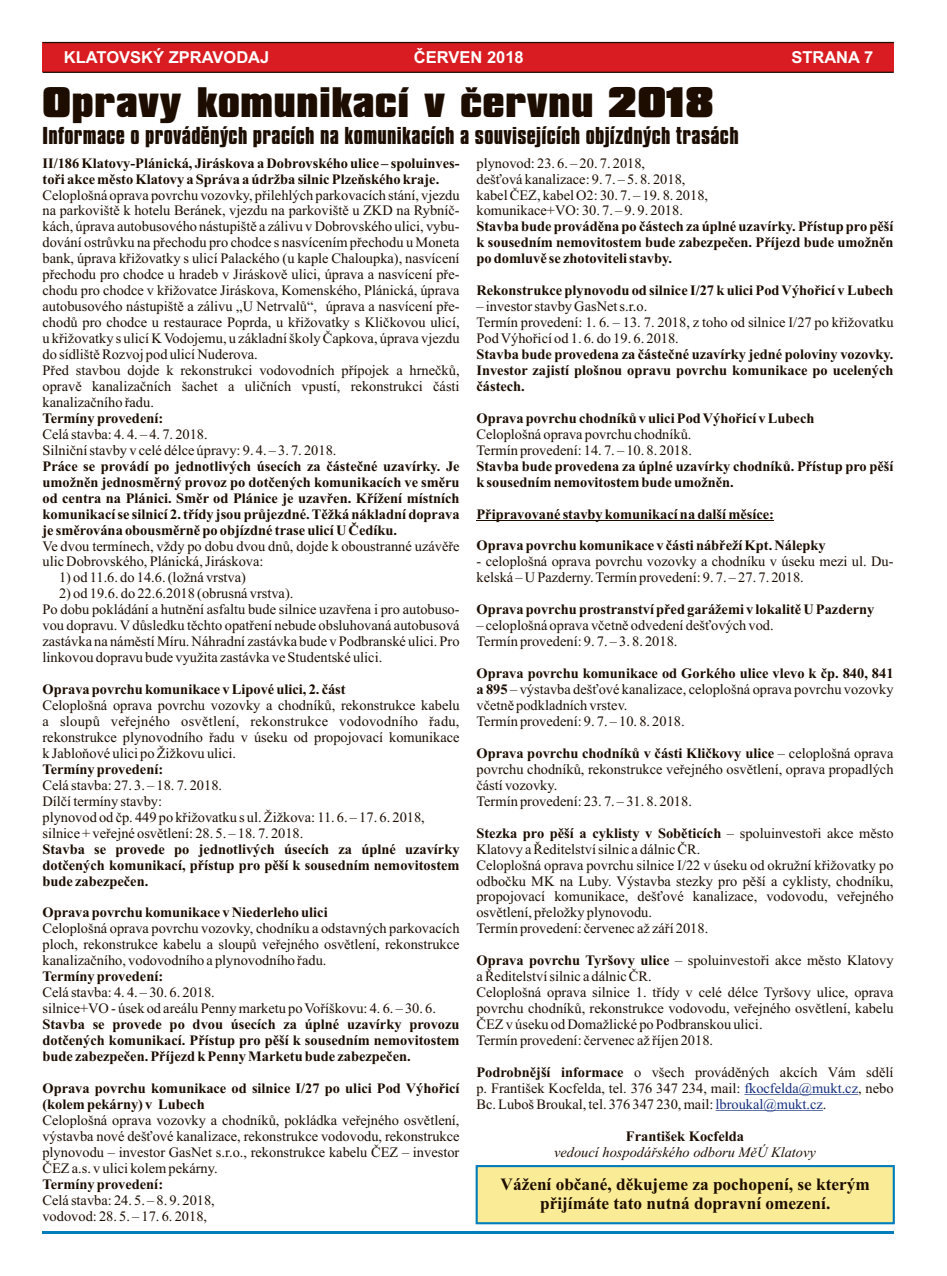
<style>
.page{position:relative;width:947px;height:1276px;background:#fff}
.page>*{position:absolute;margin:0;border:0;box-sizing:border-box;transform-origin:0 0}
.t1{font:36.6px "Compacta Blk AT";letter-spacing:.025em;color:#1c0d00}
.t2{font:700 21px "Compacta Bd AT";letter-spacing:.015em;color:#1c0d00;scale:1.09 1}
.t3{font:700 17.25px/19px "Times New Roman";color:#1c0d00;text-align:center}
.t4{font:700 16.5px "Arial";color:#fff}
.t5{font:14.4px/15.9px "Times New Roman";color:#1c0d00}
.t6{font:700 14.4px/15.9px "Times New Roman";color:#1c0d00;text-align:justify}
.t7{font:italic 14.4px "Times New Roman";color:#1c0d00}
.s1{font-weight:700}
.s2{color:#142e7d}
</style>
<div class="page">
<div style="left:43px;top:43px;width:850px;height:29px;background:#d91c21"></div>
<svg style="left:42px;top:41px;width:852px;height:3px;background:#935955"></svg>
<svg style="left:42px;top:71px;width:852px;height:2px;background:#601811"></svg>
<hr style="left:43px;top:1231px;width:850px;height:2px;background:#007dba">
<hr style="left:476px;top:520px;width:297px;height:1px;background:#1c0d00">
<hr style="left:744px;top:1094px;width:113px;height:1px;background:#142e7d">
<hr style="left:715px;top:1110px;width:107px;height:1px;background:#142e7d">
<svg style="left:475px;top:1165px;width:420px;height:60px;background:#e7e39a"></svg>
<p class="t4" style="left:64px;top:51px;width:207px">KLATOVSKÝ ZPRAVODAJ</p>
<p class="t4" style="left:413px;top:51px;width:111px">ČERVEN 2018</p>
<p class="t4" style="left:791px;top:51px;width:83px">STRANA 7</p>
<h1 class="t1" style="left:43px;top:89px;width:672px">Opravy komunikací v červnu 2018</h1>
<h2 class="t2" style="left:43px;top:128px;width:640px">Informace o prováděných pracích na komunikacích a souvisejících objízdných trasách</h2>
<p class="t6" style="left:43px;top:156px;width:418px">II/186 Klatovy-Plánická, Jiráskova a Dobrovského ulice – spoluinves&shy;toři akce město Klatovy a Správa a údržba silnic Plzeňského kraje.</p>
<p class="t5" style="left:42px;top:188px;width:418px">Celoplošná oprava povrchu vozovky, přilehlých parkovacích stání, vjezdu na parkoviště k hotelu Beránek, vjezdu na parkoviště u ZKD na Rybníč&shy;kách, úprava autobusového nástupiště a zálivu v Dobrovského ulici, vybu&shy;dování ostrůvku na přechodu pro chodce s nasvícením přechodu u Moneta bank, úprava křižovatky s ulicí Palackého (u kaple Chaloupka), nasvícení přechodu pro chodce u hradeb v Jiráskově ulici, úprava a nasvícení pře&shy;chodu pro chodce v křižovatce Jiráskova, Komenského, Plánická, úprava autobusového nástupiště a zálivu „U Netrvalů“, úprava a nasvícení pře&shy;chodů pro chodce u restaurace Poprda, u křižovatky s Kličkovou ulicí, u křižovatky s ulicí K Vodojemu, u základní školy Čapkova, úprava vjezdu do sídliště Rozvoj pod ulicí Nuderova.<br>Před stavbou dojde k rekonstrukci vodovodních přípojek a hrnečků, opravě kanalizačních šachet a uličních vpustí, rekonstrukci části kanalizačního řadu.</p>
<p class="t6" style="left:42px;top:411px;width:122px">Termíny provedení:</p>
<p class="t5" style="left:42px;top:427px;width:295px">Celá stavba: 4. 4. – 4. 7. 2018.<br>Silniční stavby v celé délce úpravy: 9. 4. – 3. 7. 2018.</p>
<p class="t6" style="left:42px;top:459px;width:418px">Práce se provádí po jednotlivých úsecích za částečné uzavírky. Je umožněn jednosměrný provoz po dotčených komunikacích ve směru od centra na Plánici. Směr od Plánice je uzavřen. Křížení místních komunikací se silnicí 2. třídy jsou průjezdné. Těžká nákladní doprava je směrována obousměrně po objízdné trase ulicí U Čedíku.</p>
<p class="t5" style="left:42px;top:539px;width:418px">Ve dvou termínech, vždy po dobu dvou dnů, dojde k oboustranné uzávěře ulic Dobrovského, Plánická, Jiráskova:</p>
<p class="t5" style="left:59px;top:571px;width:188px">1) od 11.6. do 14.6. (ložná vrstva)</p>
<p class="t5" style="left:42px;top:587px;width:418px;text-indent:17px">2) od 19.6. do 22.6.2018 (obrusná vrstva).<br>Po dobu pokládání a hutnění asfaltu bude silnice uzavřena i pro autobuso&shy;vou dopravu. V důsledku těchto opatření nebude obsluhovaná autobusová zastávka na náměstí Míru. Náhradní zastávka bude v Podbranské ulici. Pro linkovou dopravu bude využita zastávka ve Studentské ulici.</p>
<p class="t6" style="left:42px;top:683px;width:304px">Oprava povrchu komunikace vLipové ulici, 2. část</p>
<p class="t5" style="left:42px;top:698px;width:418px;text-align:justify">Celoplošná oprava povrchu vozovky a chodníků, rekonstrukce kabelu a sloupů veřejného osvětlení, rekonstrukce vodovodního řadu, rekonstrukce plynovodního řadu v úseku od propojovací komunikace k Jabloňové ulici po Žižkovu ulici.</p>
<p class="t6" style="left:42px;top:762px;width:122px">Termíny provedení:</p>
<p class="t5" style="left:42px;top:778px;width:384px">Celá stavba: 27. 3. – 18. 7. 2018.<br>Dílčí termíny stavby:<br>plynovod od čp. 449 po křižovatku s ul. Žižkova: 11. 6. – 17. 6. 2018, silnice + veřejné osvětlení: 28. 5. – 18. 7. 2018.</p>
<p class="t6" style="left:42px;top:842px;width:418px">Stavba se provede po jednotlivých úsecích za úplné uzavírky dotčených komunikací, přístup pro pěší k sousedním nemovitostem bude zabezpečen.</p>
<p class="t6" style="left:42px;top:906px;width:286px">Oprava povrchu komunikace v Niederleho ulici</p>
<p class="t5" style="left:42px;top:922px;width:418px;text-align:justify">Celoplošná oprava povrchu vozovky, chodníku a odstavných parkovacích ploch, rekonstrukce kabelu a sloupů veřejného osvětlení, rekonstrukce kanalizačního, vodovodního a plynovodního řadu.</p>
<p class="t6" style="left:42px;top:970px;width:122px">Termíny provedení:</p>
<p class="t5" style="left:42px;top:986px;width:395px">Celá stavba: 4. 4. – 30. 6. 2018.<br>silnice+VO - úsek od areálu Penny marketu po Voříškovu: 4. 6. – 30. 6.</p>
<p class="t6" style="left:42px;top:1018px;width:418px">Stavba se provede po dvou úsecích za úplné uzavírky provozu dotčených komunikací. Přístup pro pěší k sousedním nemovitostem bude zabezpečen. Příjezd k Penny Marketu bude zabezpečen.</p>
<p class="t6" style="left:42px;top:1081px;width:418px">Oprava povrchu komunikace od silnice I/27 po ulici Pod Výhořicí (kolem pekárny) v Lubech</p>
<p class="t5" style="left:42px;top:1113px;width:418px;text-align:justify">Celoplošná oprava vozovky a chodníků, pokládka veřejného osvětlení, výstavba nové dešťové kanalizace, rekonstrukce vodovodu, rekonstrukce plynovodu – investor GasNet s.r.o., rekonstrukce kabelu ČEZ – investor ČEZ a.s. v ulici kolem pekárny.</p>
<p class="t6" style="left:42px;top:1177px;width:122px">Termíny provedení:</p>
<p class="t5" style="left:42px;top:1193px;width:174px">Celá stavba: 24. 5. – 8. 9. 2018, vodovod: 28. 5. – 17. 6. 2018,</p>
<p class="t5" style="left:476px;top:156px;width:233px">plynovod: 23. 6. – 20. 7. 2018,<br>dešťová kanalizace: 9. 7. – 5. 8. 2018, kabel ČEZ, kabel O2: 30. 7. – 19. 8. 2018, komunikace+VO: 30. 7. – 9. 9. 2018.</p>
<p class="t6" style="left:476px;top:220px;width:418px">Stavba bude prováděna po částech za úplné uzavírky. Přístup pro pěší k sousedním nemovitostem bude zabezpečen. Příjezd bude umožněn po domluvě se zhotoviteli stavby.</p>
<p class="t6" style="left:476px;top:284px;width:418px">Rekonstrukce plynovodu od silnice I/27 k ulici Pod Výhořicí v Lubech</p>
<p class="t5" style="left:476px;top:300px;width:418px">– investor stavby GasNet s.r.o.<br>Termín provedení: 1. 6. – 13. 7. 2018, z toho od silnice I/27 po křižovatku<br>Pod Výhořicí od 1. 6. do 19. 6. 2018.</p>
<p class="t6" style="left:476px;top:348px;width:418px">Stavba bude provedena za částečné uzavírky jedné poloviny vozovky.<br>Investor zajistí plošnou opravu povrchu komunikace po ucelených částech.</p>
<p class="t6" style="left:476px;top:411px;width:339px">Oprava povrchu chodníků v ulici Pod Výhořicí vLubech</p>
<p class="t5" style="left:476px;top:427px;width:217px">Celoplošná oprava povrchu chodníků.<br>Termín provedení: 14. 7. – 10. 8. 2018.</p>
<p class="t6" style="left:476px;top:459px;width:418px">Stavba bude provedena za úplné uzavírky chodníků. Přístup pro pěší k sousedním nemovitostem bude umožněn.</p>
<p class="t6" style="left:476px;top:507px;width:299px">Připravované stavby komunikací na další měsíce:</p>
<p class="t6" style="left:476px;top:539px;width:350px">Oprava povrchu komunikace v části nábřeží Kpt. Nálepky</p>
<p class="t5" style="left:476px;top:555px;width:418px">- celoplošná oprava povrchu vozovky a chodníku v úseku mezi ul. Du&shy;kelská – U Pazderny. Termín provedení: 9. 7. – 27. 7. 2018.</p>
<p class="t6" style="left:476px;top:603px;width:399px">Oprava povrchu prostranství před garážemi v lokalitě U Pazderny</p>
<p class="t5" style="left:476px;top:619px;width:299px">– celoplošná oprava včetně odvedení dešťových vod.<br>Termín provedení: 9. 7. – 3. 8. 2018.</p>
<p class="t5" style="left:476px;top:667px;width:418px"><span class="s1">Oprava povrchu komunikace od Gorkého ulice vlevo k čp. 840, 841 a 895</span> – výstavba dešťové kanalizace, celoplošná oprava povrchu vozovky včetně podkladních vrstev.<br>Termín provedení: 9. 7. – 10. 8. 2018.</p>
<p class="t5" style="left:476px;top:746px;width:418px"><span class="s1">Oprava povrchu chodníků v části Kličkovy ulice</span> – celoplošná oprava povrchu chodníků, rekonstrukce veřejného osvětlení, oprava propadlých částí vozovky.<br>Termín provedení: 23. 7. – 31. 8. 2018.</p>
<p class="t5" style="left:476px;top:826px;width:418px"><span class="s1">Stezka pro pěší a cyklisty v Soběticích</span> – spoluinvestoři akce město Klatovy a Ředitelství silnic a dálnic ČR.<br>Celoplošná oprava povrchu silnice I/22 v úseku od okružní křižovatky po odbočku MK na Luby. Výstavba stezky pro pěší a cyklisty, chodníku, propojovací komunikace, dešťové kanalizace, vodovodu, veřejného osvětlení, přeložky plynovodu.<br>Termín provedení: červenec až září 2018.</p>
<p class="t5" style="left:476px;top:954px;width:418px"><span class="s1">Oprava povrchu Tyršovy ulice</span> – spoluinvestoři akce město Klatovy aŘeditelství silnic a dálnic ČR.<br>Celoplošná oprava silnice 1. třídy v celé délce Tyršovy ulice, oprava povrchu chodníků, rekonstrukce vodovodu, veřejného osvětlení, kabelu ČEZ v úseku od Domažlické po Podbranskou ulici.<br>Termín provedení: červenec až říjen 2018.</p>
<p class="t5" style="left:476px;top:1065px;width:418px;text-align:justify"><span class="s1">Podrobnější informace</span> o všech prováděných akcích Vám sdělí p. František Kocfelda, tel. 376 347 234, mail: <span class="s2">fkocfelda@mukt.cz</span>, nebo Bc.Luboš Broukal, tel. 376 347 230, mail:<span class="s2">lbroukal@mukt.cz</span>.</p>
<p class="t6" style="left:625px;top:1129px;width:119px">František Kocfelda</p>
<p class="t7" style="left:554px;top:1146px;width:263px">vedoucí hospodářského odboru MěÚ Klatovy</p>
<p class="t3" style="left:500px;top:1176px;width:370px">Vážení občané, děkujeme za pochopení, se kterým přijímáte tato nutná dopravní omezení.</p>
</div>
